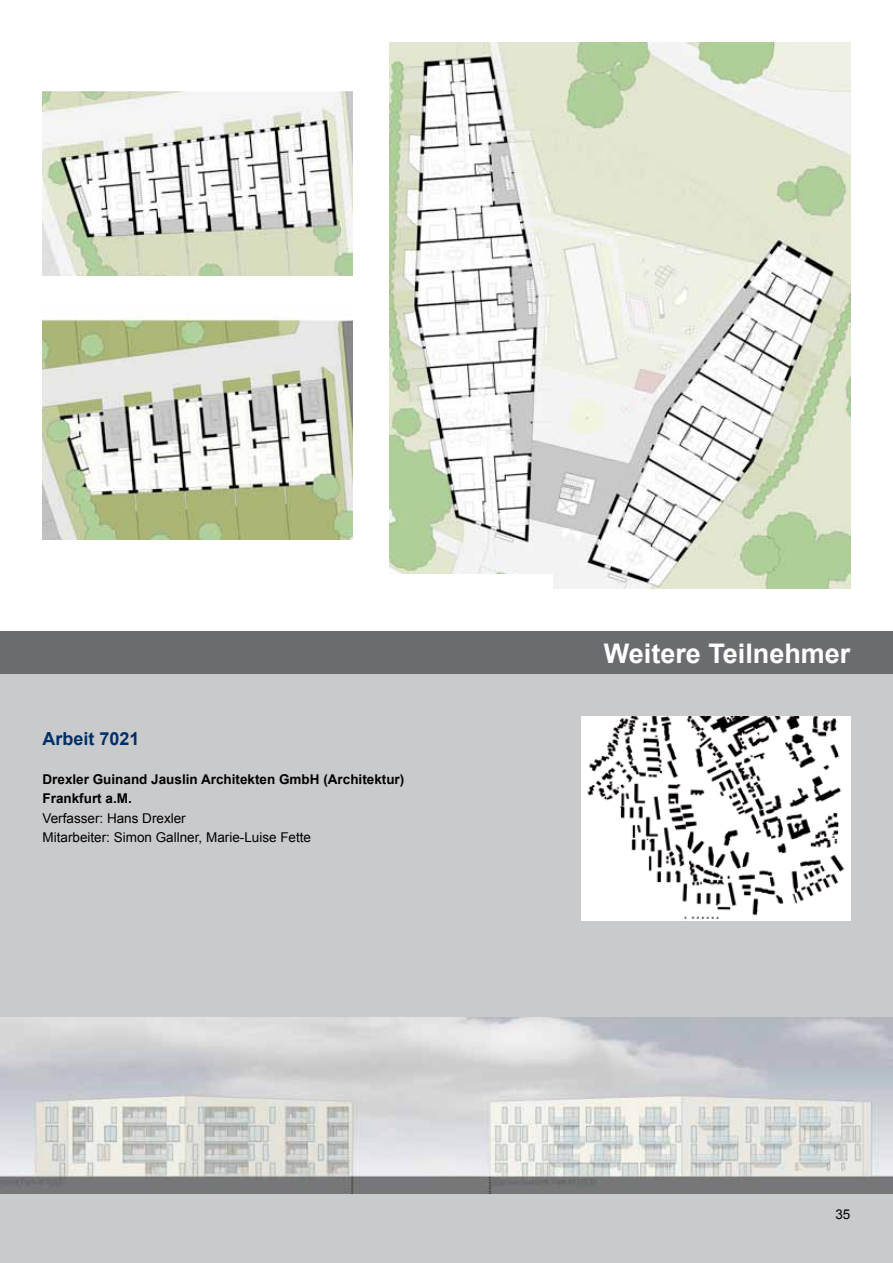
<style>
.page{position:relative;width:893px;height:1263px;background:#fff}
.page>*{position:absolute;margin:0;border:0;box-sizing:border-box;transform-origin:0 0}
.t1{font:700 27px "Arial";color:#fff}
._12_Pt_Überschrift{font:700 18px "Arial";color:#002f67}
._9_Pt_Fließtext_eing{font:13.5px "Arial";color:#000}
._9_Pt_Überschrift{font:700 13.5px "Arial";color:#000}
</style>
<div class="page">
<div style="left:0;top:674px;width:893px;height:589px;background:#c9cacc"></div>
<img style="left:389px;top:43px;width:461px;height:546px">
<img style="left:43px;top:91px;width:310px;height:449px">
<img style="left:0;top:1018px;width:893px;height:175px">
<img style="left:581px;top:716px;width:269px;height:204px">
<div style="left:39px;top:277px;width:321px;height:27px;background:#fff"></div>
<div style="left:353px;top:574px;width:200px;height:27px;background:#fff"></div>
<div style="left:0;top:631px;width:893px;height:43px;background:#6b6c6f"></div>
<h2 class="_12_Pt_Überschrift" style="left:43px;top:726px;width:99px">Arbeit 7021</h2>
<h3 class="_9_Pt_Überschrift" style="left:43px;top:770px;width:363px">Drexler Guinand Jauslin Architekten GmbH (Architektur)</h3>
<h3 class="_9_Pt_Überschrift" style="left:43px;top:789px;width:91px">Frankfurt a.M.</h3>
<p class="_9_Pt_Fließtext_eing" style="left:43px;top:809px;width:145px">Verfasser: Hans Drexler</p>
<p class="_9_Pt_Fließtext_eing" style="left:43px;top:828px;width:270px">Mitarbeiter: Simon Gallner, Marie-Luise Fette</p>
<h1 class="t1" style="left:604px;top:635px;width:248px">Weitere Teilnehmer</h1>
<p class="_9_Pt_Fließtext_eing" style="left:835px;top:1205px;width:17px">35</p>
</div>
